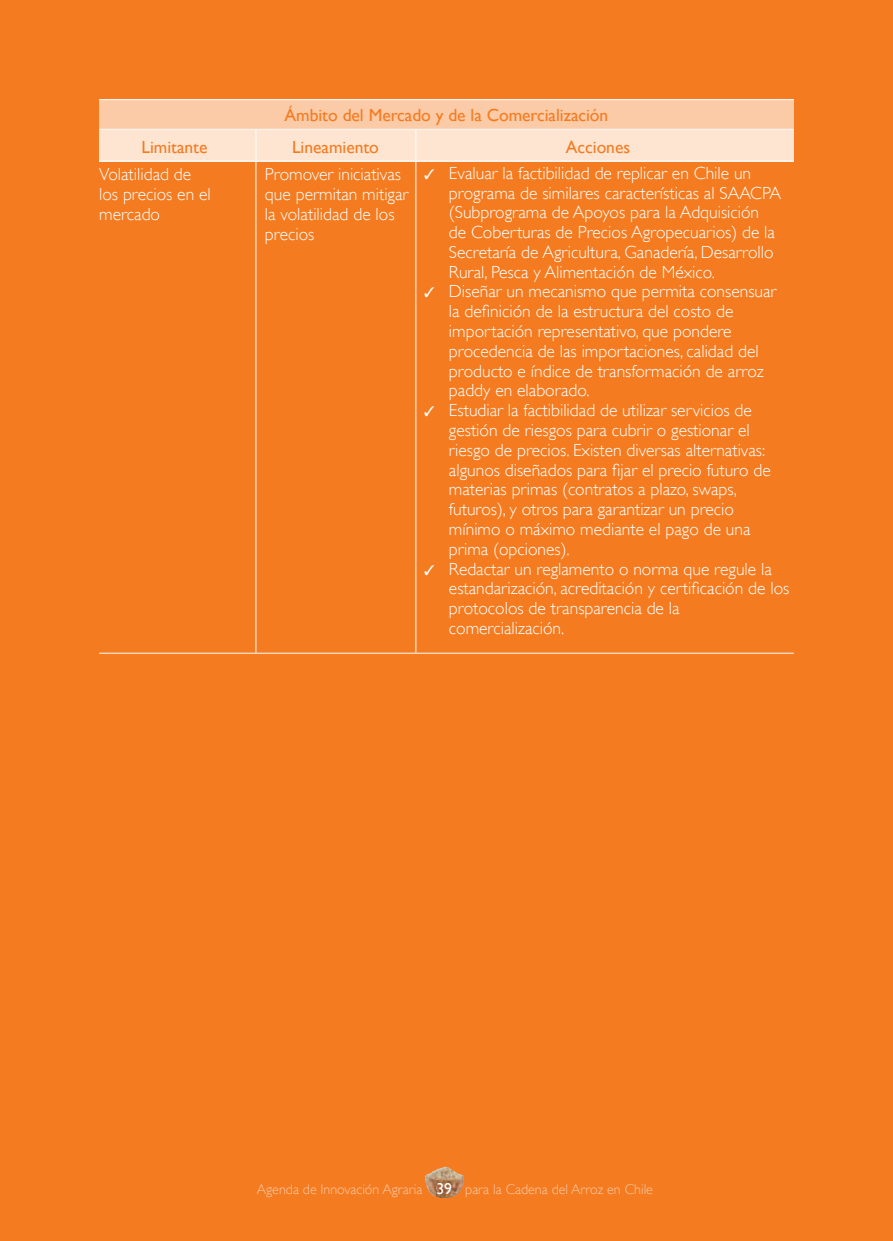
<style>
.page{position:relative;width:893px;height:1241px;background:#fff}
.page>*{position:absolute;margin:0;border:0;box-sizing:border-box;transform-origin:0 0}
.t1{font:300 17.5px/19.8px "Gill Sans";color:#fff}
.t2{font:17.5px "Gill Sans";color:#f47b20}
.t3{font:15.75px "Gill Sans";color:#fff}
.t4{font:300 14px "Gill Sans";color:#fbcaa6}
</style>
<div class="page">
<div style="left:0;top:0;width:893px;height:1240px;background:#f47b20"></div>
<div style="left:99px;top:130px;width:695px;height:31px;background:#fde5d2"></div>
<div style="left:99px;top:99px;width:695px;height:31px;background:#fbcaa6"></div>
<hr style="left:99px;top:161px;width:695px;height:1px;background:#fff">
<hr style="left:99px;top:99px;width:695px;height:1px;background:#fff">
<hr style="left:255px;top:130px;width:1px;height:522px;background:#fff">
<hr style="left:415px;top:130px;width:1px;height:522px;background:#fff">
<hr style="left:99px;top:129px;width:695px;height:1px;background:#fff">
<hr style="left:99px;top:652px;width:695px;height:1px;background:#fff">
<p class="t2" style="left:285px;top:105px;width:325px">Ámbito del Mercado y de la Comercialización</p>
<p class="t2" style="left:141px;top:137px;width:67px">Limitante</p>
<p class="t2" style="left:292px;top:137px;width:88px">Lineamiento</p>
<p class="t2" style="left:566px;top:137px;width:66px">Acciones</p>
<p class="t1" style="left:99px;top:164px;width:113px">Volatilidad de los precios en el mercado</p>
<p class="t1" style="left:265px;top:164px;width:145px">Promover iniciativas que permitan mitigar la volatilidad de los precios</p>
<p class="t1" style="left:449px;top:163px;width:334px;text-indent:-25px">✓ Evaluar la factibilidad de replicar en Chile un programa de similares características al SAACPA (Subprograma de Apoyos para la Adquisición<br>de Coberturas de Precios Agropecuarios) de la Secretaría de Agricultura, Ganadería, Desarrollo Rural, Pesca y Alimentación de México.</p>
<p class="t1" style="left:449px;top:282px;width:329px;text-indent:-25px">✓ Diseñar un mecanismo que permita consensuar la definición de la estructura del costo de importación representativo, que pondere procedencia de las importaciones, calidad del producto e índice de transformación de arroz paddy en elaborado.</p>
<p class="t1" style="left:449px;top:400px;width:323px;text-indent:-25px">✓ Estudiar la factibilidad de utilizar servicios de gestión de riesgos para cubrir o gestionar el riesgo de precios. Existen diversas alternativas: algunos diseñados para fijar el precio futuro de materias primas (contratos a plazo, swaps, futuros), y otros para garantizar un precio mínimo o máximo mediante el pago de una prima (opciones).</p>
<p class="t1" style="left:449px;top:558px;width:342px;text-indent:-25px">✓ Redactar un reglamento o norma que regule la estandarización, acreditación y certificación de los protocolos de transparencia de la comercialización.</p>
<p class="t3" style="left:436px;top:1178px;width:17px">39</p>
<p class="t4" style="left:257px;top:1180px;width:167px">Agenda de Innovación Agraria</p>
<p class="t4" style="left:465px;top:1180px;width:189px">para la Cadena del Arroz en Chile</p>
</div>
